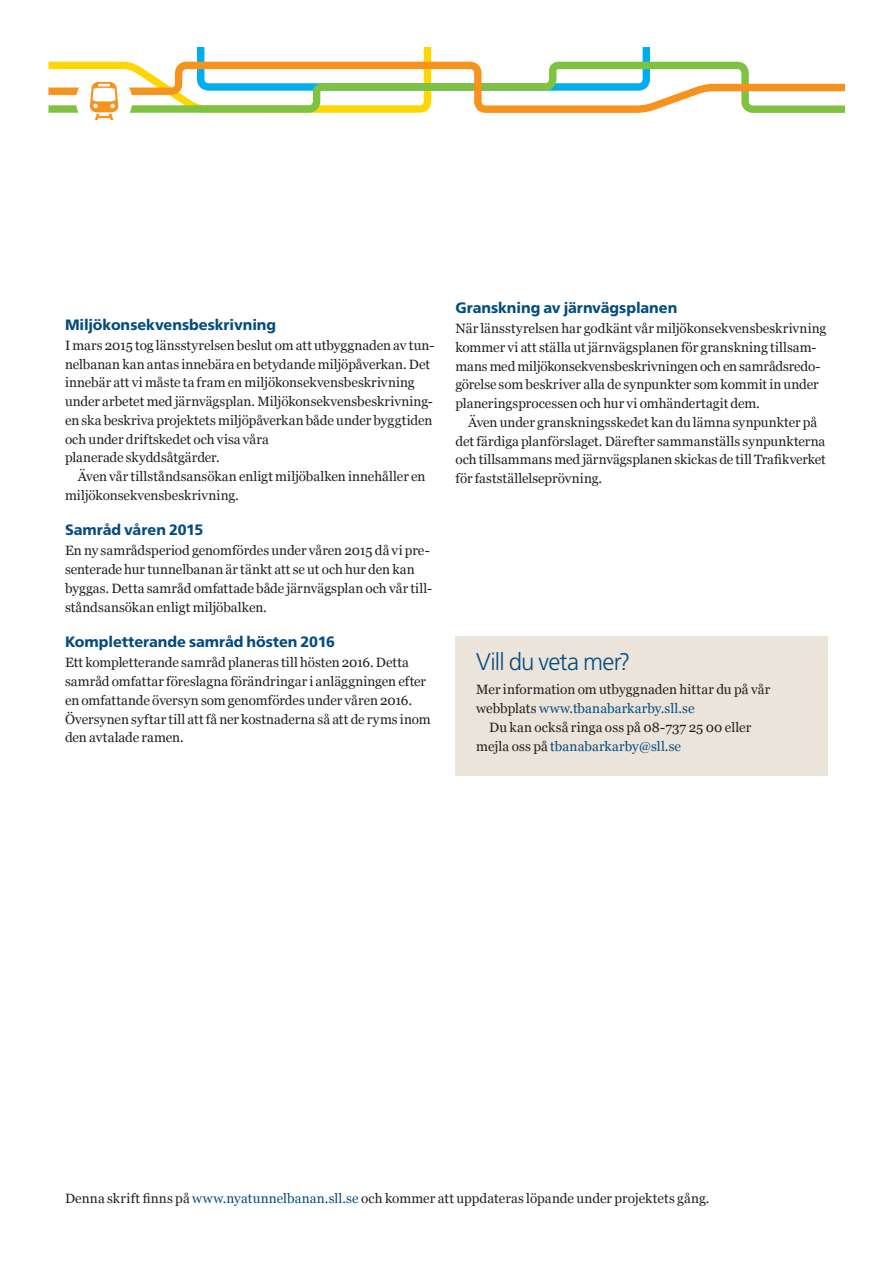
<style>
.page{position:relative;width:893px;height:1263px;background:#fff}
.page>*{position:absolute;margin:0;border:0;box-sizing:border-box;transform-origin:0 0}
.t1{font:300 24px "Frutiger SLLOTF";letter-spacing:-.03em;color:#044c80}
.t2{font:800 15px "Frutiger SLLOTF";letter-spacing:-.005em;color:#044c80}
.t3{font:13.5px/18.8px "Georgia";color:#231f20}
.s1{color:#044c80}
</style>
<div class="page">
<div style="left:455px;top:636px;width:373px;height:140px;background:#ebe4da"></div>
<svg style="left:48px;top:47px;width:797px;height:73px"></svg>
<p class="t2" style="left:65px;top:315px;width:213px">Miljökonsekvensbeskrivning</p>
<p class="t3" style="left:65px;top:336px;width:371px">I mars 2015 tog länsstyrelsen beslut om att utbyggnaden av tun&shy;nelbanan kan antas innebära en betydande miljöpåverkan. Det innebär att vi måste ta fram en miljökonsekvensbeskrivning under arbetet med järnvägsplan. Miljökonsekvensbeskrivning&shy;en ska beskriva projektets miljöpåverkan både under byggtiden och under driftskedet och visa våra<br>planerade skyddsåtgärder.</p>
<p class="t3" style="left:65px;top:467px;width:362px;text-indent:13px">Även vår tillståndsansökan enligt miljöbalken innehåller en miljökonsekvensbeskrivning.</p>
<p class="t2" style="left:65px;top:521px;width:140px">Samråd våren 2015</p>
<p class="t3" style="left:65px;top:542px;width:369px">En ny samrådsperiod genomfördes under våren 2015 då vi pre&shy;senterade hur tunnelbanan är tänkt att se ut och hur den kan byggas. Detta samråd omfattade både järnvägsplan och vår till&shy;ståndsansökan enligt miljöbalken.</p>
<p class="t2" style="left:65px;top:633px;width:271px">Kompletterande samråd hösten 2016</p>
<p class="t3" style="left:65px;top:653px;width:367px">Ett kompletterande samråd planeras till hösten 2016. Detta samråd omfattar föreslagna förändringar i anläggningen efter en omfattande översyn som genomfördes under våren 2016.<br>Översynen syftar till att få ner kostnaderna så att de ryms inom den avtalade ramen.</p>
<p class="t2" style="left:455px;top:298px;width:223px">Granskning av järnvägsplanen</p>
<p class="t3" style="left:455px;top:319px;width:372px">När länsstyrelsen har godkänt vår miljökonsekvensbeskrivning kommer vi att ställa ut järnvägsplanen för granskning tillsam&shy;mans med miljökonsekvensbeskrivningen och en samrådsredo&shy;görelse som beskriver alla de synpunkter som kommit in under planeringsprocessen och hur vi omhändertagit dem.</p>
<p class="t3" style="left:455px;top:413px;width:372px;text-indent:13px">Även under granskningsskedet kan du lämna synpunkter på det färdiga planförslaget. Därefter sammanställs synpunkterna och tillsammans med järnvägsplanen skickas de till Trafikverket för fastställelseprövning.</p>
<h1 class="t1" style="left:476px;top:648px;width:156px">Vill du veta mer?</h1>
<p class="t3" style="left:476px;top:681px;width:296px">Mer information om utbyggnaden hittar du på vår webbplats <span class="s1">www.tbanabarkarby.sll.se</span></p>
<p class="t3" style="left:476px;top:718px;width:277px;text-indent:13px">Du kan också ringa oss på 08-737 25 00 eller mejla oss på <span class="s1">tbanabarkarby@sll.se</span></p>
<p class="t3" style="left:65px;top:1189px;width:646px">Denna skrift finns på <span class="s1">www.nyatunnelbanan.sll.se</span> och kommer att uppdateras löpande under projektets gång.</p>
</div>
